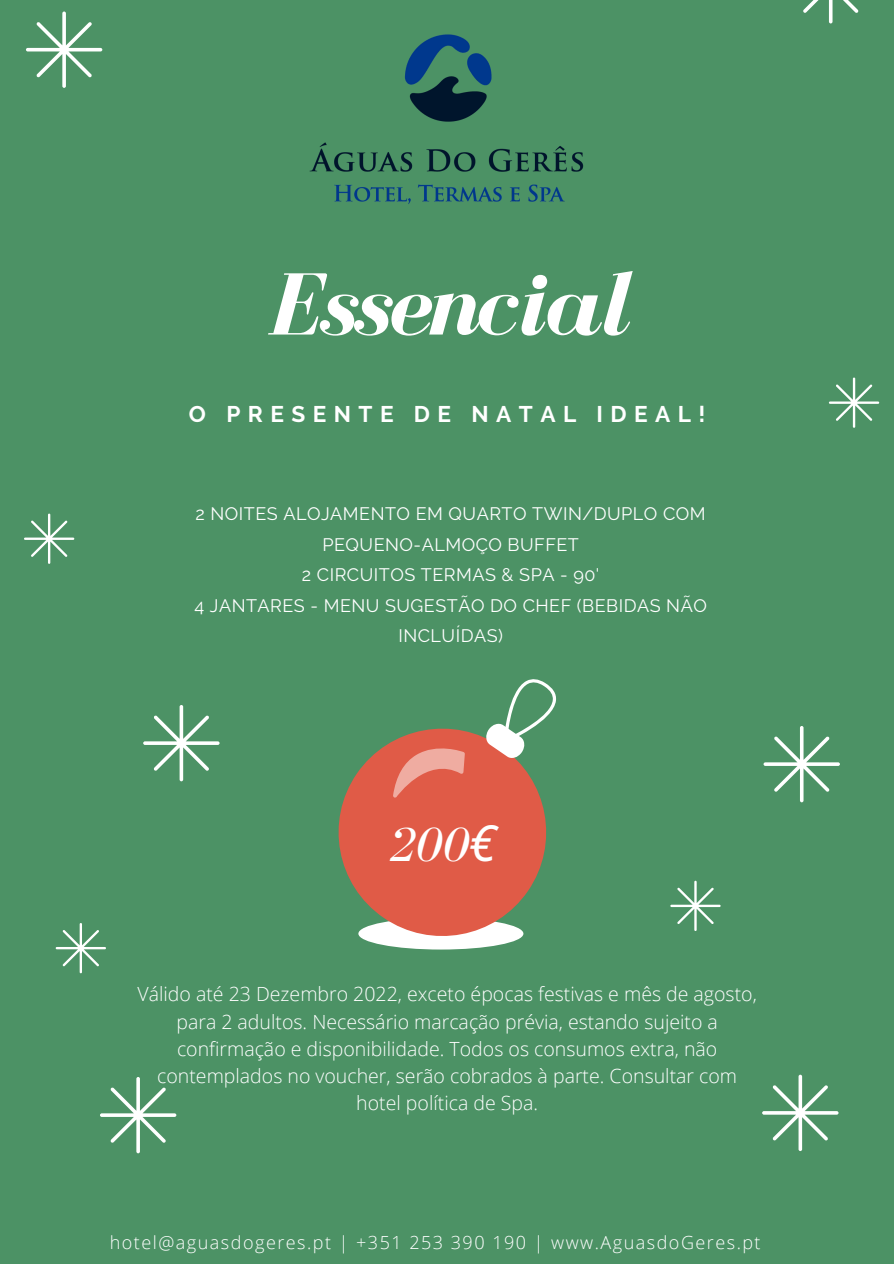
<style>
.page{position:relative;width:894px;height:1264px;background:#fff}
.page>*{position:absolute;margin:0;border:0;box-sizing:border-box;transform-origin:0 0}
.t1{font:italic 700 91.05px "Bodoni FLF";letter-spacing:-.04em;color:#fff}
.t2{font:italic 49.8px "Bodoni FLF";color:#fff}
.t3{font:700 22.65px "Raleway";letter-spacing:.33em;color:#fff}
.t4{font:300 19.5px/27px "Open Sans";color:#fff;text-align:center}
.t5{font:18px/30.3px "Raleway";letter-spacing:.03em;color:#fff;text-align:center}
.t6{font:300 18px "Open Sans";letter-spacing:.085em;color:#fff}
.s1{font-family:"Noto Sans"}
</style>
<div class="page">
<div style="left:0;top:0;width:893px;height:1263px;background:#4c9265"></div>
<svg style="left:762px;top:1074px;width:76px;height:77px"></svg>
<svg style="left:763px;top:726px;width:76px;height:76px"></svg>
<svg style="left:803px;top:0;width:56px;height:23px"></svg>
<svg style="left:829px;top:377px;width:49px;height:51px"></svg>
<svg style="left:670px;top:880px;width:50px;height:51px"></svg>
<svg style="left:26px;top:12px;width:76px;height:76px"></svg>
<svg style="left:143px;top:705px;width:76px;height:76px"></svg>
<svg style="left:100px;top:1077px;width:76px;height:76px"></svg>
<svg style="left:56px;top:923px;width:50px;height:50px"></svg>
<svg style="left:24px;top:513px;width:50px;height:51px"></svg>
<img style="left:309px;top:34px;width:275px;height:170px">
<svg style="left:338px;top:728px;width:209px;height:221px;fill:#e05b47"></svg>
<svg style="left:393px;top:747px;width:72px;height:50px;background:#e67c6c"></svg>
<svg style="left:485px;top:679px;width:71px;height:80px"></svg>
<p class="t1" style="left:267px;top:256px;width:362px">Essencial</p>
<p class="t3" style="left:189px;top:400px;width:518px">O PRESENTE DE NATAL IDEAL!</p>
<p class="t5" style="left:195px;top:499px;width:511px">2 NOITES ALOJAMENTO EM QUARTO TWIN/DUPLO COM<br>PEQUENO-ALMOÇO BUFFET</p>
<p class="t5" style="left:302px;top:559px;width:299px">2 CIRCUITOS TERMAS &amp; SPA - 90'</p>
<p class="t5" style="left:194px;top:590px;width:514px">4 JANTARES - MENU SUGESTÃO DO CHEF (BEBIDAS NÃO<br>INCLUÍDAS)</p>
<p class="t2" style="left:388px;top:817px;width:109px">200<span class="s1">€</span></p>
<p class="t4" style="left:137px;top:980px;width:620px">Válido até 23 Dezembro 2022, exceto épocas festivas e mês de agosto, para 2 adultos. Necessário marcação prévia, estando sujeito a confirmação e disponibilidade. Todos os consumos extra, não contemplados no voucher, serão cobrados à parte. Consultar com hotel política de Spa.</p>
<p class="t6" style="left:110px;top:1230px;width:652px">hotel@aguasdogeres.pt | +351 253 390 190 | www.AguasdoGeres.pt</p>
</div>
